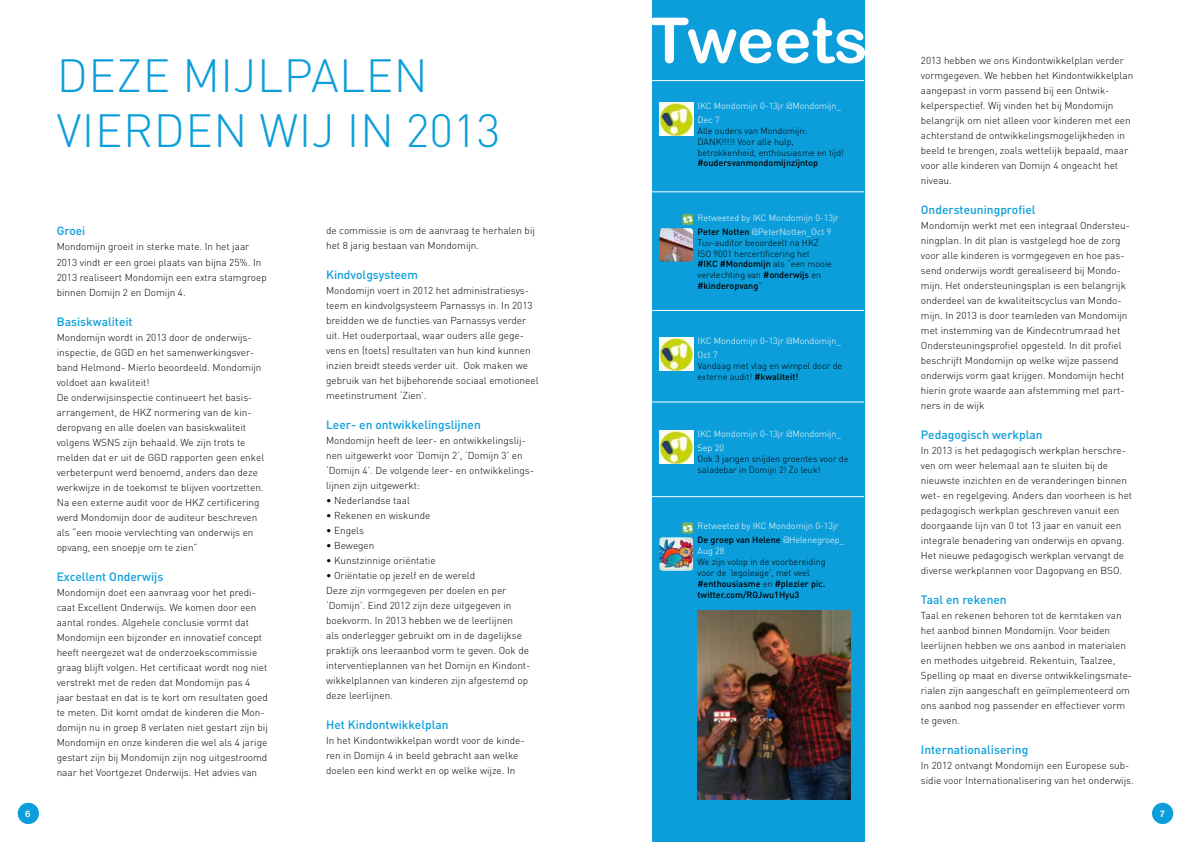
<style>
.page{position:relative;width:1191px;height:842px;background:#fff}
.page>*{position:absolute;margin:0;border:0;box-sizing:border-box;transform-origin:0 0}
.t1{font:62.8px "Arial Rounded MT Bold";color:#fff}
.t2{font:300 46px/55.2px "DIN Pro";letter-spacing:.01em;color:#0c9eda}
.t3{font:500 12px "DIN Pro";color:#0c9eda}
.t4{font:300 10px/15px "DIN Pro";color:#000}
.t5{font:300 9px/10.8px "DIN Pro";color:#000}
.t6{font:300 9px/14px "DIN Pro";color:#fff}
.t7{font:500 9px "DIN Pro";color:#000}
.t8{font:9px "Arial Rounded MT Bold";color:#fff}
.s1{font-weight:500;color:#000}
.s2{font-weight:500}
</style>
<div class="page">
<svg style="left:17px;top:802px;width:22px;height:22px"></svg>
<svg style="left:1152px;top:802px;width:22px;height:22px"></svg>
<div style="left:652px;top:0;width:213px;height:842px;background:#0c9eda"></div>
<hr style="left:652px;top:192px;width:212px;height:1px;background:#fff">
<hr style="left:652px;top:80px;width:212px;height:1px;background:#fff">
<img style="left:697px;top:610px;width:153px;height:189px">
<svg style="left:682px;top:523px;width:11px;height:10px"></svg>
<hr style="left:652px;top:310px;width:212px;height:1px;background:#fff">
<hr style="left:652px;top:402px;width:212px;height:1px;background:#fff">
<hr style="left:652px;top:496px;width:212px;height:1px;background:#fff">
<svg style="left:682px;top:214px;width:11px;height:11px"></svg>
<img style="left:659px;top:228px;width:34px;height:34px">
<img style="left:659px;top:537px;width:34px;height:34px">
<img style="left:659px;top:102px;width:34px;height:34px">
<img style="left:659px;top:337px;width:34px;height:34px">
<img style="left:659px;top:430px;width:34px;height:34px">
<h2 class="t2" style="left:57px;top:46px;width:445px">D eze mijlpalen<br>vi erden wij i n 2013</h2>
<p class="t3" style="left:57px;top:223px;width:30px">Groei</p>
<p class="t4" style="left:57px;top:239px;width:212px">Mondomijn groeit in sterke mate. In het jaar 2013 vindt er een groei plaats van bijna 25%. In 2013 realiseert Mondomijn een extra stamgroep binnen Domijn 2 en Domijn 4.</p>
<p class="t3" style="left:57px;top:313px;width:78px">Basiskwaliteit</p>
<p class="t4" style="left:57px;top:329px;width:197px">Mondomijn wordt in 2013 door de onderwijs&shy;inspectie, de GGD</p>
<p class="t4" style="left:57px;top:344px;width:206px;text-indent:80px">en het samenwerkingsver&shy;band Helmond- Mierlo beoordeeld. Mondomijn voldoet aan kwaliteit!<br>De onderwijsinspectie continueert het basis&shy;arrangement, de H KZ normering van de kin&shy;deropvang en alle doelen van basiskwaliteit volgens WSNS</p>
<p class="t4" style="left:57px;top:434px;width:190px;text-indent:66px">zijn behaald. We zijn trots te melden dat er uit de GGD</p>
<p class="t4" style="left:57px;top:449px;width:209px;text-indent:113px">rapporten geen enkel verbeterpunt werd benoemd, anders dan deze werkwijze in de toekomst te blijven voortzetten.<br>Na een externe audit voor de H KZ certificering werd Mondomijn door de auditeur beschreven als “een mooie vervlechting van onderwijs en opvang, een snoepje om te zien”</p>
<p class="t3" style="left:57px;top:568px;width:108px">Excellent Onderwijs</p>
<p class="t4" style="left:57px;top:584px;width:213px">Mondomijn doet een aanvraag voor het predi&shy;caat Excellent O nderwijs. We komen door een aantal rondes. Algehele conclusie vormt dat Mondomijn een bijzonder en innovatief concept heeft neergezet wat de onderzoekscommissie graag blijft volgen. H et certificaat wordt nog niet verstrekt met de reden dat Mondomijn pas 4 jaar bestaat en dat is te kort om resultaten goed te meten. Dit komt omdat de kinderen die Mon&shy;domijn nu in groep 8 verlaten niet gestart zijn bij Mondomijn en onze kinderen die wel als 4 jarige gestart zijn bij Mondomijn zijn nog uitgestroomd naar het Voortgezet O nderwijs. H et advies van</p>
<p class="t4" style="left:326px;top:222px;width:210px">de commissie is om de aanvraag te herhalen bij het 8 jarig bestaan van Mondomijn.</p>
<p class="t3" style="left:326px;top:266px;width:93px">Kindvolgsysteem</p>
<p class="t4" style="left:326px;top:282px;width:214px">Mondomijn voert in 2012 het administratiesys&shy;teem en kindvolgsysteem Parnassys in. In 2013 breidden we de functies van Parnassys verder uit. Het ouderportaal, waar ouders alle gege&shy;vens en (toets) resultaten van hun kind kunnen inzien breidt steeds verder uit. Ook maken we gebruik van het bijbehorende sociaal emotioneel meetinstrument ‘Zien’.</p>
<p class="t3" style="left:326px;top:416px;width:156px">Leer- en ontwikkelingslijnen</p>
<p class="t4" style="left:326px;top:432px;width:209px">Mondomijn heeft de leer- en ontwikkelingslij&shy;nen uitgewerkt voor ‘Domijn 2’, ‘Domijn 3’ en ‘Domijn 4’. De volgende leer- en ontwikkelings&shy;lijnen zijn uitgewerkt:</p>
<p class="t4" style="left:326px;top:492px;width:85px">• Nederlandse taal</p>
<p class="t4" style="left:326px;top:507px;width:106px">• Rekenen en wiskunde</p>
<p class="t4" style="left:326px;top:522px;width:40px">• Engels</p>
<p class="t4" style="left:326px;top:537px;width:50px">• Bewegen</p>
<p class="t4" style="left:326px;top:552px;width:111px">• Kunstzinnige oriëntatie</p>
<p class="t4" style="left:326px;top:567px;width:206px">• Oriëntatie op jezelf en de wereld<br>Deze zijn vormgegeven per doelen en per ‘Domijn’. Eind 2012 zijn deze uitgegeven in boekvorm. In 2013 hebben we de leerlijnen<br>als onderlegger gebruikt om in de dagelijkse praktijk ons leeraanbod vorm te geven. Ook de interventieplannen van het Domijn en Kindont&shy;wikkelplannen van kinderen zijn afgestemd op deze leerlijnen.</p>
<p class="t3" style="left:326px;top:716px;width:124px">Het Kindontwikkelplan</p>
<p class="t4" style="left:326px;top:732px;width:200px">In het Kindontwikkelpan wordt voor de kinde&shy;ren in Domijn 4 in beeld gebracht aan welke doelen een kind werkt en op welke wijze. In</p>
<h1 class="t1" style="left:650px;top:3px;width:219px">Tweets</h1>
<p class="t6" style="left:697px;top:99px;width:145px">IKC Mondomijn 0-13jr @Mondomijn_<br>Dec 7</p>
<p class="t5" style="left:697px;top:125px;width:111px">Alle ouders van Mondomijn:<br>DAN</p>
<p class="t5" style="left:697px;top:136px;width:148px;text-indent:18px">K!!!!! Voor alle hulp, betrokkenheid, enthousiasme en tijd!</p>
<p class="t7" style="left:697px;top:157px;width:122px">#oudersvanmondomijnzijntop</p>
<p class="t6" style="left:697px;top:210px;width:143px">Retweeted by IKC Mondomijn 0-13jr<br><span class="s1">Peter Notten</span> @PeterN otten_O ct 9</p>
<p class="t5" style="left:697px;top:237px;width:136px">Tuv-auditor beoordeelt na H KZ<br>ISO 9001 hercertificering het <span class="s2">#IKC #Mondomijn</span> als “een mooie vervlechting van <span class="s2">#onderwijs</span> en <span class="s2">#kinderopvang</span>”</p>
<p class="t6" style="left:697px;top:333px;width:145px">IKC Mondomijn 0-13jr @Mondomijn_<br>Oct 7</p>
<p class="t5" style="left:697px;top:360px;width:146px">Vandaag met vlag en wimpel door de externe audit! <span class="s2">#kwaliteit!</span></p>
<p class="t6" style="left:697px;top:426px;width:145px">IKC Mondomijn 0-13jr @Mondomijn_<br>Sep 20</p>
<p class="t5" style="left:697px;top:453px;width:152px">Ook 3 jarigen snijden groentes voor de saladebar in Domijn 2! Zo leuk!</p>
<p class="t6" style="left:697px;top:519px;width:148px">Retweeted by IKC Mondomijn 0-13jr<br><span class="s1">De groep van Helene</span> @H elenegroep_</p>
<p class="t6" style="left:697px;top:544px;width:28px">Aug 28</p>
<p class="t5" style="left:697px;top:556px;width:129px">We zijn volop in de voorbereiding voor de ‘legoleage’, met veel <span class="s2">#enthousiasme</span> en <span class="s2">#plezier pic. twitter.com/RGJwu1Hyu3</span></p>
<p class="t4" style="left:921px;top:53px;width:214px">2013 hebben we ons Kindontwikkelplan verder vormgegeven. We hebben het Kindontwikkelplan aangepast in vorm passend bij een O ntwik&shy;kelperspectief. Wij vinden het bij Mondomijn belangrijk om niet alleen voor kinderen met een achterstand de ontwikkelingsmogelijkheden in beeld te brengen, zoals wettelijk bepaald, maar voor alle kinderen van Domijn 4 ongeacht het niveau.</p>
<p class="t3" style="left:921px;top:202px;width:116px">Ondersteuningprofiel</p>
<p class="t4" style="left:921px;top:218px;width:210px">Mondomijn werkt met een integraal Ondersteu&shy;ningplan. In dit plan is vastgelegd hoe de zorg voor alle kinderen is vormgegeven en hoe pas&shy;send onderwijs wordt gerealiseerd bij Mondo&shy;mijn. Het ondersteuningsplan is een belangrijk onderdeel van de kwaliteitscyclus van Mondo&shy;mijn. In 2013 is door teamleden van Mondomijn met instemming van de Kindecntrumraad het Ondersteuningsprofiel opgesteld. In dit profiel beschrijft Mondomijn op welke wijze passend onderwijs vorm gaat krijgen. Mondomijn hecht hierin grote waarde aan afstemming met part&shy;ners in de wijk</p>
<p class="t3" style="left:921px;top:427px;width:123px">Pedagogisch werkplan</p>
<p class="t4" style="left:921px;top:443px;width:213px">In 2013 is het pedagogisch werkplan herschre&shy;ven om weer helemaal aan te sluiten bij de nieuwste inzichten en de veranderingen binnen wet- en regelgeving. Anders dan voorheen is het pedagogisch werkplan geschreven vanuit een doorgaande lijn van 0 tot 13 jaar en vanuit een integrale benadering van onderwijs en opvang.<br>H et nieuwe pedagogisch werkplan vervangt de diverse werkplannen voor Dagopvang en BSO.</p>
<p class="t3" style="left:921px;top:592px;width:87px">Taal en rekenen</p>
<p class="t4" style="left:921px;top:608px;width:213px">Taal en rekenen behoren tot de kerntaken van het aanbod binnen Mondomijn. Voor beiden leerlijnen hebben we ons aanbod in materialen en methodes uitgebreid. Rekentuin, Taalzee, Spelling op maat en diverse ontwikkelingsmate&shy;rialen zijn aangeschaft en geïmplementeerd om ons aanbod nog passender en effectiever vorm te geven.</p>
<p class="t3" style="left:921px;top:742px;width:109px">Internationalisering</p>
<p class="t4" style="left:921px;top:758px;width:214px">In 2012 ontvangt Mondomijn een Europese sub&shy;sidie voor Internationalisering van het onderwijs.</p>
<p class="t8" style="left:25px;top:808px;width:7px">6</p>
<p class="t8" style="left:1159px;top:808px;width:7px">7</p>
</div>
